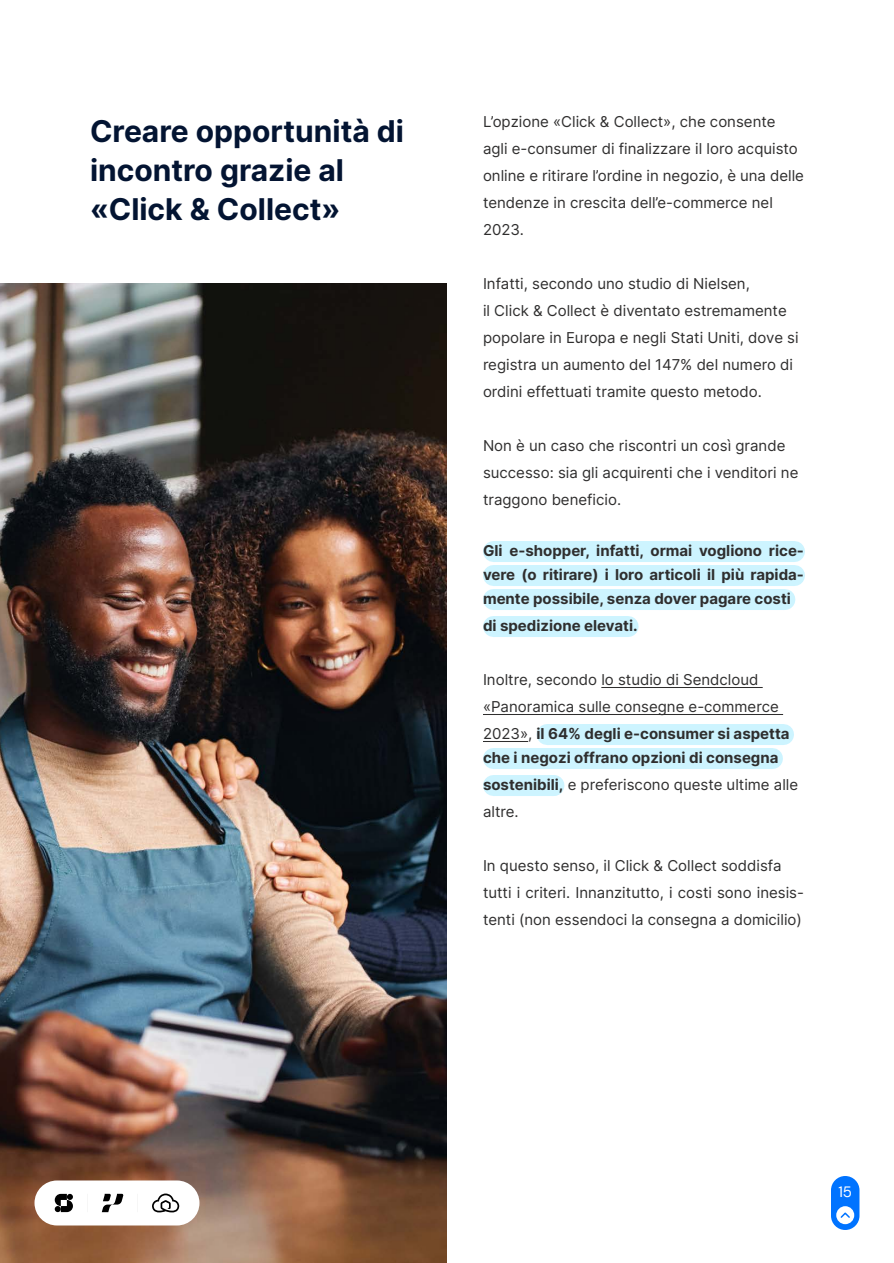
<style>
.page{position:relative;width:894px;height:1263px;background:#fff}
.page>*{position:absolute;margin:0;border:0;box-sizing:border-box;transform-origin:0 0}
.t1{font:700 30px "Inter";color:#031432}
.Courant{font:15px/27px "Inter";color:#2f2e2e}
.Courant-2{font:700 15px/24px "Inter";color:#2f2e2e;text-align:justify}
.t2{font:15px "DM Sans";color:#fff}
.s1{font-weight:400}
.s2{font-weight:700}
</style>
<div class="page">
<div style="left:494px;top:541px;width:300px;height:21px;background:#cdf4ff"></div>
<div style="left:494px;top:565px;width:300px;height:21px;background:#cdf4ff"></div>
<svg style="left:794px;top:541px;width:1px;height:45px"></svg>
<div style="left:494px;top:589px;width:290px;height:21px;background:#cdf4ff"></div>
<svg style="left:784px;top:589px;width:1px;height:21px"></svg>
<div style="left:494px;top:616px;width:133px;height:21px;background:#cdf4ff"></div>
<svg style="left:627px;top:616px;width:1px;height:21px"></svg>
<hr style="left:601px;top:687px;width:162px;height:1px;background:#2f2e2e">
<hr style="left:483px;top:714px;width:300px;height:1px;background:#2f2e2e">
<hr style="left:483px;top:741px;width:45px;height:1px;background:#2f2e2e">
<div style="left:547px;top:724px;width:236px;height:21px;background:#cdf4ff"></div>
<svg style="left:783px;top:724px;width:1px;height:21px"></svg>
<div style="left:494px;top:748px;width:277px;height:21px;background:#cdf4ff"></div>
<svg style="left:536px;top:724px;width:11px;height:21px"></svg>
<svg style="left:771px;top:748px;width:1px;height:21px"></svg>
<div style="left:494px;top:775px;width:59px;height:21px;background:#cdf4ff"></div>
<svg style="left:553px;top:775px;width:1px;height:21px"></svg>
<img style="left:0;top:284px;width:447px;height:979px">
<div style="left:831px;top:1176px;width:29px;height:54px;background:#0073ff;border-radius:14px"></div>
<div style="left:836px;top:1206px;width:18px;height:18px;background:#fff;border-radius:50%"></div>
<svg style="left:840px;top:1212px;width:10px;height:6px"></svg>
<div style="left:34px;top:1180px;width:166px;height:46px;background:#fff;border-radius:22px"></div>
<svg style="left:152px;top:1194px;width:27px;height:18px"></svg>
<svg style="left:102px;top:1194px;width:21px;height:18px"></svg>
<svg style="left:55px;top:1194px;width:18px;height:18px"></svg>
<p class="t1" style="left:90px;top:109px;width:315px">Creare opportunità di</p>
<p class="t1" style="left:90px;top:148px;width:255px">incontro grazie al</p>
<p class="t1" style="left:90px;top:187px;width:252px">«Click &amp; Collect»</p>
<p class="Courant" style="left:483px;top:108px;width:294px">L’opzione «Click &amp; Collect», che consente</p>
<p class="Courant" style="left:483px;top:135px;width:316px">agli e-consumer di finalizzare il loro acquisto</p>
<p class="Courant" style="left:483px;top:162px;width:322px">online e ritirare l’ordine in negozio, è una delle</p>
<p class="Courant" style="left:483px;top:189px;width:291px">tendenze in crescita dell’e-commerce nel</p>
<p class="Courant" style="left:483px;top:216px;width:42px">2023.</p>
<p class="Courant" style="left:483px;top:270px;width:268px">Infatti, secondo uno studio di Nielsen,</p>
<p class="Courant" style="left:483px;top:297px;width:305px">il Click &amp; Collect è diventato estremamente</p>
<p class="Courant" style="left:483px;top:324px;width:317px">popolare in Europa e negli Stati Uniti, dove si</p>
<p class="Courant" style="left:483px;top:351px;width:312px">registra un aumento del 147% del numero di</p>
<p class="Courant" style="left:483px;top:378px;width:280px">ordini effettuati tramite questo metodo.</p>
<p class="Courant" style="left:483px;top:432px;width:304px">Non è un caso che riscontri un così grande</p>
<p class="Courant" style="left:483px;top:459px;width:317px">successo: sia gli acquirenti che i venditori ne</p>
<p class="Courant" style="left:483px;top:486px;width:140px">traggono beneficio.</p>
<p class="Courant-2" style="left:483px;top:538px;width:323px">Gli e-shopper, infatti, ormai vogliono rice&shy;vere (o ritirare) i loro articoli il più rapida&shy;mente possibile, senza dover pagare costi</p>
<p class="Courant-2" style="left:483px;top:613px;width:156px">di spedizione elevati.</p>
<p class="Courant" style="left:483px;top:666px;width:277px">Inoltre, secondo lo studio di Sendcloud</p>
<p class="Courant" style="left:483px;top:693px;width:297px">«Panoramica sulle consegne e-commerce</p>
<p class="Courant-2" style="left:483px;top:721px;width:308px"><span class="s1">2023»,</span> il 64% degli e-consumer si aspetta</p>
<p class="Courant-2" style="left:483px;top:745px;width:297px">che i negozi offrano opzioni di consegna</p>
<p class="Courant" style="left:483px;top:771px;width:317px"><span class="s2">sostenibili,</span> e preferiscono queste ultime alle</p>
<p class="Courant" style="left:483px;top:798px;width:37px">altre.</p>
<p class="Courant" style="left:483px;top:852px;width:300px">In questo senso, il Click &amp; Collect soddisfa</p>
<p class="Courant" style="left:483px;top:879px;width:322px">tutti i criteri. Innanzitutto, i costi sono inesis&shy;tenti (non essendoci la consegna a domicilio)</p>
<p class="t2" style="left:838px;top:1183px;width:15px">15</p>
</div>
